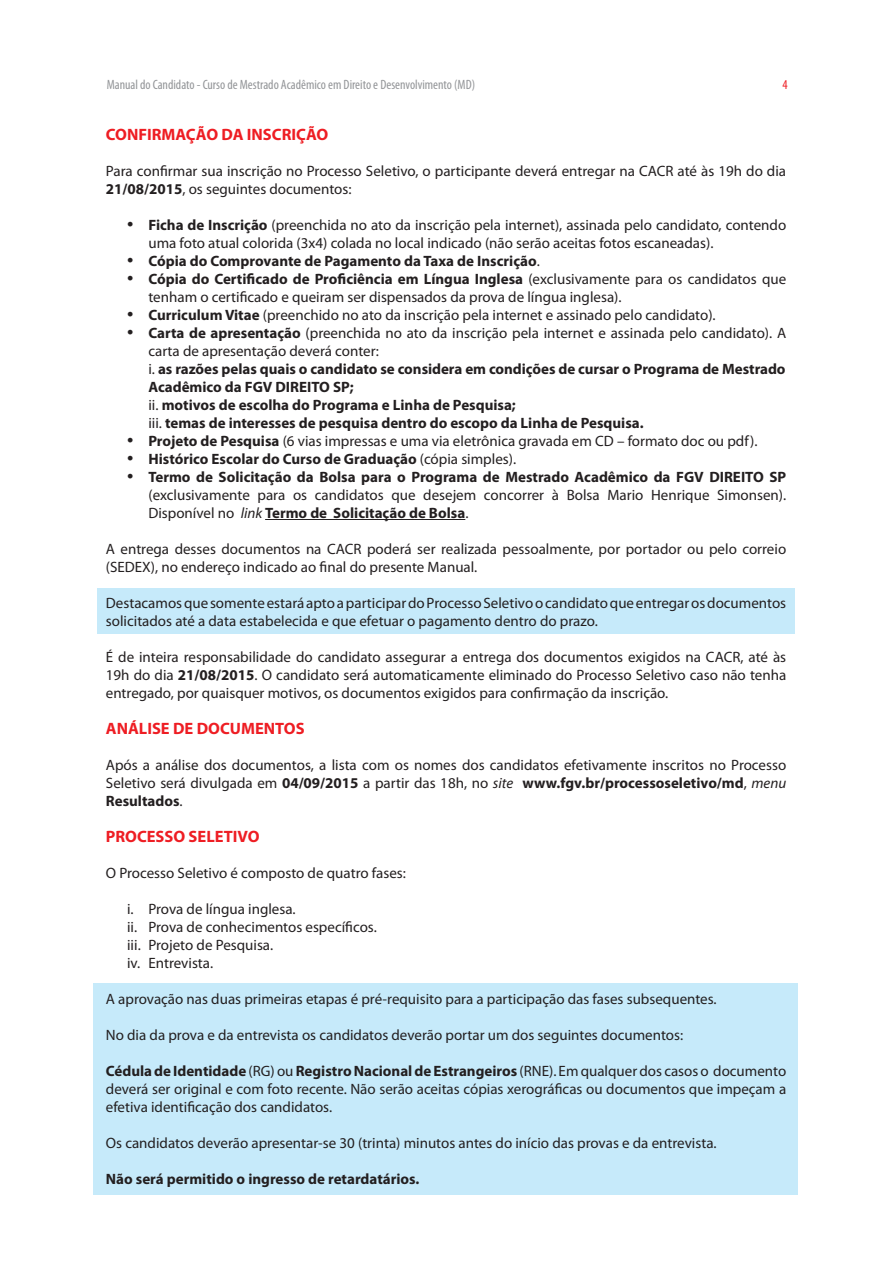
<style>
.page{position:relative;width:893px;height:1263px;background:#fff}
.page>*{position:absolute;margin:0;border:0;box-sizing:border-box;transform-origin:0 0}
.t1{font:700 16.5px "Myriad Pro";color:#ee1d23}
.t2{font:15px/18px "Myriad Pro";color:#231f20}
.t3{font:700 15px/18px "Myriad Pro";color:#231f20;text-align:justify}
.t4{font:condensed 13.5px "Myriad Pro";color:#939598}
.t5{font:condensed 13.5px "Myriad Pro";color:#ee1d23}
.s1{font-weight:700}
.s2{font-size:22.5px}
.s3{font-weight:400;font-size:22.5px}
.s4{font-weight:400}
.s5{font-weight:400;font-style:italic}
.s6{font-style:italic}
</style>
<div class="page">
<div style="left:97px;top:589px;width:698px;height:45px;background:#c6eafa"></div>
<div style="left:93px;top:983px;width:704px;height:212px;background:#c6eafa"></div>
<hr style="left:265px;top:519px;width:200px;height:1px;background:#231f20">
<p class="t4" style="left:107px;top:77px;width:370px">Manual do Candidato - Curso de Mestrado Acadêmico em Direito e Desenvolvimento (MD)</p>
<p class="t5" style="left:782px;top:77px;width:7px">4</p>
<p class="t1" style="left:106px;top:124px;width:224px">CONFIRMAÇÃO DA INSCRIÇÃO</p>
<p class="t2" style="left:106px;top:162px;width:682px">Para confirmar sua inscrição no Processo Seletivo, o participante deverá entregar na CACR até às 19h do dia<br><span class="s1">21/08/2015</span>, os seguintes documentos:</p>
<p class="t2" style="left:148px;top:216px;width:639px;text-indent:-21px"><span class="s2">•</span> <span class="s1">Ficha de Inscrição</span> (preenchida no ato da inscrição pela internet), assinada pelo candidato, contendo uma foto atual colorida (3x4) colada no local indicado (não serão aceitas fotos escaneadas).</p>
<p class="t3" style="left:127px;top:251px;width:414px"><span class="s3">•</span> Cópia do Comprovante de Pagamento da Taxa de Inscrição<span class="s4">.</span></p>
<p class="t2" style="left:148px;top:270px;width:639px;text-indent:-21px"><span class="s2">•</span> <span class="s1">Cópia do Certificado de Proficiência em Língua Inglesa</span> (exclusivamente para os candidatos que tenham o certificado e queiram ser dispensados da prova de língua inglesa).</p>
<p class="t2" style="left:127px;top:306px;width:590px"><span class="s2">•</span> <span class="s1">Curriculum Vitae</span> (preenchido no ato da inscrição pela internet e assinado pelo candidato).</p>
<p class="t2" style="left:148px;top:324px;width:639px;text-indent:-21px"><span class="s2">•</span> <span class="s1">Carta de apresentação</span> (preenchida no ato da inscrição pela internet e assinada pelo candidato). A carta de apresentação deverá conter:</p>
<p class="t3" style="left:148px;top:359px;width:639px"><span class="s4">i.</span> as razões pelas quais o candidato se considera em condições de cursar o Programa de Mestrado</p>
<p class="t3" style="left:148px;top:377px;width:207px">Acadêmico da FGV DIREITO SP;</p>
<p class="t3" style="left:148px;top:395px;width:369px"><span class="s4">ii.</span> motivos de escolha do Programa e Linha de Pesquisa;</p>
<p class="t3" style="left:148px;top:413px;width:497px"><span class="s4">iii.</span> temas de interesses de pesquisa dentro do escopo da Linha de Pesquisa.</p>
<p class="t2" style="left:127px;top:432px;width:632px"><span class="s2">•</span> <span class="s1">Projeto de Pesquisa</span> (6 vias impressas e uma via eletrônica gravada em CD – formato doc ou pdf).</p>
<p class="t3" style="left:127px;top:449px;width:391px"><span class="s3">•</span> Histórico Escolar do Curso de Graduação <span class="s4">(cópia simples).</span></p>
<p class="t3" style="left:148px;top:467px;width:639px;text-indent:-21px"><span class="s3">•</span> Termo de Solicitação da Bolsa para o Programa de Mestrado Acadêmico da FGV DIREITO SP <span class="s4">(exclusivamente para os candidatos que desejem concorrer à Bolsa Mario Henrique Simonsen).<br>Disponível no</span> <span class="s5">link</span> Termo de Solicitação de Bolsa<span class="s4">.</span></p>
<p class="t2" style="left:106px;top:540px;width:682px">A entrega desses documentos na CACR poderá ser realizada pessoalmente, por portador ou pelo correio (SEDEX), no endereço indicado ao final do presente Manual.</p>
<p class="t2" style="left:106px;top:594px;width:682px">Destacamos que somente estará apto a participar do Processo Seletivo o candidato que entregar os documentos solicitados até a data estabelecida e que efetuar o pagamento dentro do prazo.</p>
<p class="t2" style="left:106px;top:648px;width:682px;text-align:justify">É de inteira responsabilidade do candidato assegurar a entrega dos documentos exigidos na CACR, até às 19h do dia <span class="s1">21/08/2015</span>. O candidato será automaticamente eliminado do Processo Seletivo caso não tenha entregado, por quaisquer motivos, os documentos exigidos para confirmação da inscrição.</p>
<p class="t1" style="left:106px;top:718px;width:200px">ANÁLISE DE DOCUMENTOS</p>
<p class="t2" style="left:106px;top:756px;width:682px;text-align:justify">Após a análise dos documentos, a lista com os nomes dos candidatos efetivamente inscritos no Processo Seletivo será divulgada em <span class="s1">04/09/2015</span> a partir das 18h, no <span class="s6">site</span> <span class="s1">www.fgv.br/processoseletivo/md</span>, <span class="s6">menu </span><span class="s1">Resultados</span>.</p>
<p class="t1" style="left:106px;top:826px;width:155px">PROCESSO SELETIVO</p>
<p class="t2" style="left:106px;top:864px;width:302px">O Processo Seletivo é composto de quatro fases:</p>
<p class="t2" style="left:127px;top:900px;width:170px">i. Prova de língua inglesa.</p>
<p class="t2" style="left:127px;top:918px;width:251px">ii. Prova de conhecimentos específicos.</p>
<p class="t2" style="left:127px;top:936px;width:148px">iii. Projeto de Pesquisa.</p>
<p class="t2" style="left:127px;top:954px;width:88px">iv. Entrevista.</p>
<p class="t2" style="left:106px;top:990px;width:612px">A aprovação nas duas primeiras etapas é pré-requisito para a participação das fases subsequentes.</p>
<p class="t2" style="left:106px;top:1026px;width:579px">No dia da prova e da entrevista os candidatos deverão portar um dos seguintes documentos:</p>
<p class="t2" style="left:106px;top:1062px;width:682px;text-align:justify"><span class="s1">Cédula de Identidade</span> (RG) ou <span class="s1">Registro Nacional de Estrangeiros</span> (RNE). Em qualquer dos casos o documento deverá ser original e com foto recente. Não serão aceitas cópias xerográficas ou documentos que impeçam a efetiva identificação dos candidatos.</p>
<p class="t2" style="left:106px;top:1134px;width:612px">Os candidatos deverão apresentar-se 30 (trinta) minutos antes do início das provas e da entrevista.</p>
<p class="t3" style="left:106px;top:1169px;width:315px">Não será permitido o ingresso de retardatários.</p>
</div>
